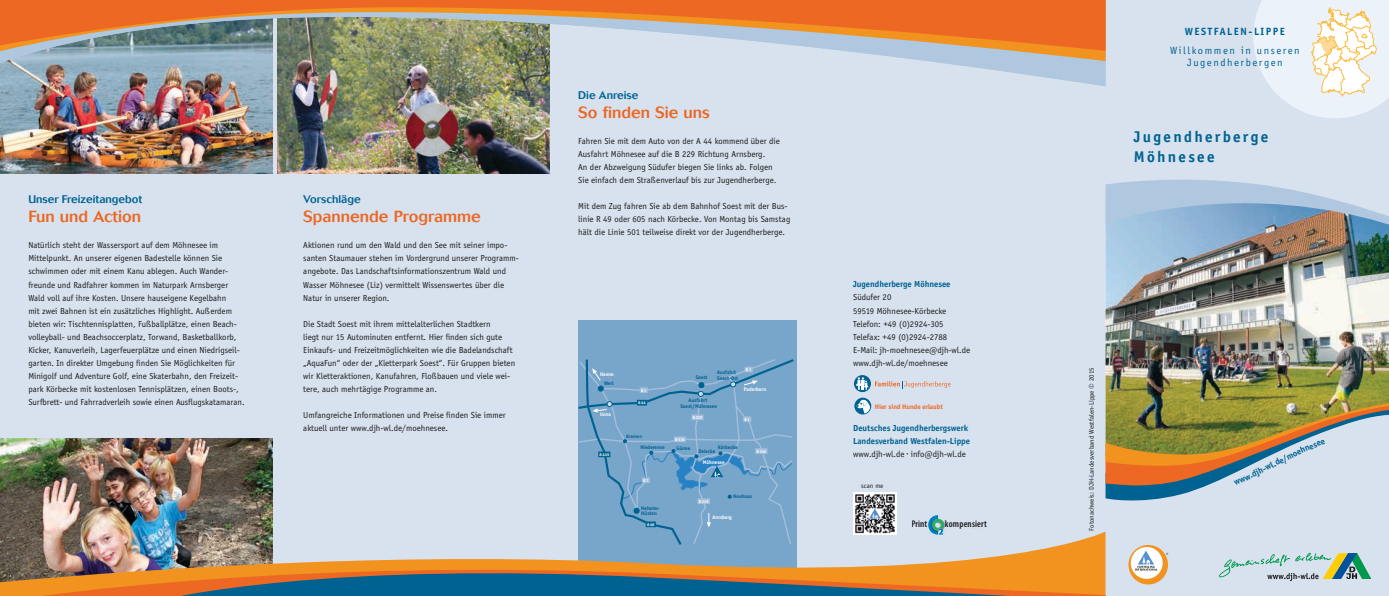
<style>
.page{position:relative;width:1389px;height:596px;background:#fff}
.page>*{position:absolute;margin:0;border:0;box-sizing:border-box;transform-origin:0 0}
.t1{font:500 16px "Cosmos BQ";color:#ec6823}
.t2{font:700 16px/20px "Officina Sans";letter-spacing:.145em;color:#006290}
.t3{font:500 11px "Cosmos BQ";color:#006290}
.t4{font:10.8px/11.7px "Officina Sans";letter-spacing:.145em;color:#006290;text-align:center}
.t5{font:700 10.8px "Officina Sans";letter-spacing:.145em;color:#006290}
.t6{font:600 condensed 9.7px "Myriad Pro";letter-spacing:.015em;color:#1c1c1b}
.t7{font:9px/13px "Officina Sans";color:#1c1c1b}
.t8{font:700 9px/13px "Officina Sans";color:#006290}
.t9{font:7px "Officina Sans";color:#1c1c1b}
.t10{font:700 7px "Officina Sans";color:#ec6823}
.t11{font:700 5.4px/5.4px "Officina Sans";color:#006290}
.t12{font:700 5.4px "Officina Sans";color:#fff}
.t13{font:700 5.3px "Officina Sans";color:#fff}
.t14{font:700 5.1px "Officina Sans";color:#006290}
.t15{font:700 4.3px "Officina Sans";color:#fff}
</style>
<div class="page">
<div style="left:0;top:0;width:1389px;height:595px;background:#d8e2ef"></div>
<svg style="left:1219px;top:552px;width:152px;height:28px"></svg>
<svg style="left:1128px;top:544px;width:40px;height:40px"></svg>
<svg style="left:1131px;top:546px;width:32px;height:32px"></svg>
<svg style="left:1135px;top:550px;width:22px;height:20px"></svg>
<svg style="left:928px;top:515px;width:16px;height:16px"></svg>
<img style="left:854px;top:492px;width:42px;height:39px">
<img style="left:0;top:438px;width:272px;height:93px">
<img style="left:0;top:86px;width:272px;height:87px">
<img style="left:278px;top:86px;width:272px;height:87px">
<div style="left:578px;top:320px;width:219px;height:275px;background:#78a5ca"></div>
<svg style="left:578px;top:359px;width:216px;height:172px"></svg>
<img style="left:1106px;top:227px;width:283px;height:174px">
<svg style="left:1253px;top:0;width:136px;height:118px;background:#edeeed"></svg>
<img style="left:0;top:531px;width:1106px;height:26px">
<img style="left:0;top:557px;width:1106px;height:38px">
<svg style="left:140px;top:561px;width:966px;height:34px;background:#9a7e51"></svg>
<svg style="left:1106px;top:179px;width:283px;height:48px"></svg>
<img style="left:0;top:61px;width:1106px;height:25px">
<svg style="left:0;top:51px;width:1106px;height:10px"></svg>
<svg style="left:0;top:0;width:1106px;height:51px;background:#c78b5f"></svg>
<svg style="left:875px;top:381px;width:76px;height:7px"></svg>
<svg style="left:854px;top:375px;width:17px;height:17px"></svg>
<svg style="left:856px;top:377px;width:13px;height:12px"></svg>
<svg style="left:854px;top:397px;width:17px;height:17px"></svg>
<svg style="left:857px;top:399px;width:13px;height:14px"></svg>
<svg style="left:1106px;top:401px;width:283px;height:100px"></svg>
<p class="t3" style="left:28px;top:193px;width:116px">Unser Freizeitangebot</p>
<h1 class="t1" style="left:28px;top:207px;width:114px">Fun und Action</h1>
<p class="t7" style="left:28px;top:239px;width:218px">Natürlich steht der Wassersport auf dem Möhnesee im Mittelpunkt. An unserer eigenen Badestelle können Sie schwimmen oder mit einem Kanu ablegen. Auch Wander&shy;freunde und Radfahrer kommen im Naturpark Arnsberger Wald voll auf ihre Kosten. Unsere hauseigene Kegelbahn<br>mit zwei Bahnen ist ein zusätzliches Highlight. Außerdem bieten wir: Tischtennisplatten, Fußballplätze, einen Beach&shy;volleyball- und Beachsoccerplatz, Torwand, Basketballkorb, Kicker, Kanuverleih, Lagerfeuerplätze und einen Niedrigseil&shy;garten. In direkter Umgebung finden Sie Möglichkeiten für Minigolf und Adventure Golf, eine Skaterbahn, den Freizeit&shy;park Körbecke mit kostenlosen Tennisplätzen, einen Boots-, Surfbrett- und Fahrradverleih sowie einen Ausflugskatamaran.</p>
<p class="t3" style="left:303px;top:193px;width:59px">Vorschläge</p>
<h1 class="t1" style="left:303px;top:207px;width:179px">Spannende Programme</h1>
<p class="t7" style="left:303px;top:239px;width:217px">Aktionen rund um den Wald und den See mit seiner impo&shy;santen Staumauer stehen im Vordergrund unserer Programm&shy;angebote. Das Landschaftsinformationszentrum Wald und Wasser Möhnesee (Liz) vermittelt Wissenswertes über die Natur in unserer Region.</p>
<p class="t7" style="left:303px;top:317px;width:213px">Die Stadt Soest mit ihrem mittelalterlichen Stadtkern<br>liegt nur 15 Autominuten entfernt. Hier finden sich gute Einkaufs- und Freizeitmöglichkeiten wie die Badelandschaft „AquaFun“ oder der „Kletterpark Soest“. Für Gruppen bieten wir Kletteraktionen, Kanufahren, Floßbauen und viele wei&shy;tere, auch mehrtägige Programme an.</p>
<p class="t7" style="left:303px;top:408px;width:204px">Umfangreiche Informationen und Preise finden Sie immer aktuell unter www.djh-wl.de/moehnesee.</p>
<p class="t3" style="left:578px;top:89px;width:62px">Die Anreise</p>
<h1 class="t1" style="left:578px;top:103px;width:133px">So finden Sie uns</h1>
<p class="t7" style="left:578px;top:135px;width:203px">Fahren Sie mit dem Auto von der A 44 kommend über die Ausfahrt Möhnesee auf die B 229 Richtung Arnsberg.<br>An der Abzweigung Südufer biegen Sie links ab. Folgen Sie einfach dem Straßenverlauf bis zur Jugendherberge.</p>
<p class="t7" style="left:578px;top:200px;width:214px">Mit dem Zug fahren Sie ab dem Bahnhof Soest mit der Bus&shy;linie R 49 oder 605 nach Körbecke. Von Montag bis Samstag hält die Linie 501 teilweise direkt vor der Jugendherberge.</p>
<p class="t12" style="left:600px;top:370px;width:15px">Hamm</p>
<p class="t11" style="left:604px;top:380px;width:11px">Werl</p>
<p class="t15" style="left:641px;top:387px;width:7px">B 1</p>
<p class="t11" style="left:696px;top:374px;width:13px">Soest</p>
<p class="t11" style="left:717px;top:369px;width:22px">Ausfahrt<br>Soest-Ost</p>
<p class="t15" style="left:746px;top:367px;width:7px">B 1</p>
<p class="t12" style="left:744px;top:385px;width:24px">Paderborn</p>
<p class="t15" style="left:638px;top:400px;width:9px">A 44</p>
<p class="t11" style="left:680px;top:397px;width:38px;text-align:center">Ausfahrt<br>Soest/Möhnesee</p>
<p class="t13" style="left:600px;top:411px;width:13px">Unna</p>
<p class="t15" style="left:693px;top:414px;width:11px">B 229</p>
<p class="t15" style="left:745px;top:416px;width:7px">B 1</p>
<p class="t15" style="left:600px;top:451px;width:11px">A 445</p>
<p class="t14" style="left:626px;top:433px;width:17px">Bremen</p>
<p class="t11" style="left:640px;top:444px;width:26px">Niederense</p>
<p class="t15" style="left:675px;top:436px;width:11px">B 516</p>
<p class="t11" style="left:676px;top:444px;width:15px">Günne</p>
<p class="t11" style="left:718px;top:444px;width:21px">Körbecke</p>
<p class="t11" style="left:699px;top:448px;width:18px">Delecke</p>
<p class="t12" style="left:703px;top:458px;width:23px">Möhnesee</p>
<p class="t15" style="left:757px;top:448px;width:11px">B 516</p>
<p class="t15" style="left:643px;top:477px;width:7px">B 7</p>
<p class="t15" style="left:699px;top:498px;width:11px">B 229</p>
<p class="t11" style="left:733px;top:493px;width:20px">Neuhaus</p>
<p class="t11" style="left:641px;top:504px;width:20px">Neheim-<br>Hüsten</p>
<p class="t12" style="left:713px;top:513px;width:21px">Arnsberg</p>
<p class="t15" style="left:647px;top:521px;width:9px">A 46</p>
<p class="t8" style="left:853px;top:278px;width:99px">Jugendherberge Möhnesee</p>
<p class="t7" style="left:853px;top:291px;width:119px">Südufer 20<br>59519 Möhnesee-Körbecke<br>Telefon: +49 (0)2924-305<br>Telefax: +49 (0)2924-2788<br>E-Mail: jh-moehnesee@djh-wl.de www.djh-wl.de/moehnesee</p>
<p class="t10" style="left:875px;top:402px;width:70px">Hier sind Hunde erlaubt</p>
<p class="t8" style="left:853px;top:421px;width:118px">Deutsches Jugendherbergswerk<br>Landesverband Westfalen-Lippe</p>
<p class="t7" style="left:853px;top:447px;width:114px">www.djh-wl.de · info@djh-wl.de</p>
<p class="t9" style="left:861px;top:481px;width:24px">scan me</p>
<p class="t6" style="left:911px;top:517px;width:17px">Print</p>
<p class="t6" style="left:945px;top:517px;width:44px">kompensiert</p>
<p class="t5" style="left:1185px;top:25px;width:102px">WESTFALEN-LIPPE</p>
<p class="t4" style="left:1170px;top:45px;width:131px">Willkommen in unseren<br>Jugendherbergen</p>
<h1 class="t2" style="left:1134px;top:127px;width:136px">Jugendherberge<br>Möhnesee</h1>
<p class="t9" style="left:1088px;top:530px;width:164px;rotate:-90deg">Fotonachweis: DJH-Landesverband Westfalen-Lippe © 2015</p>
<p class="t8" style="left:1237px;top:474px;width:59px;rotate:-26deg">ww.djh-wl.de/m</p>
</div>
